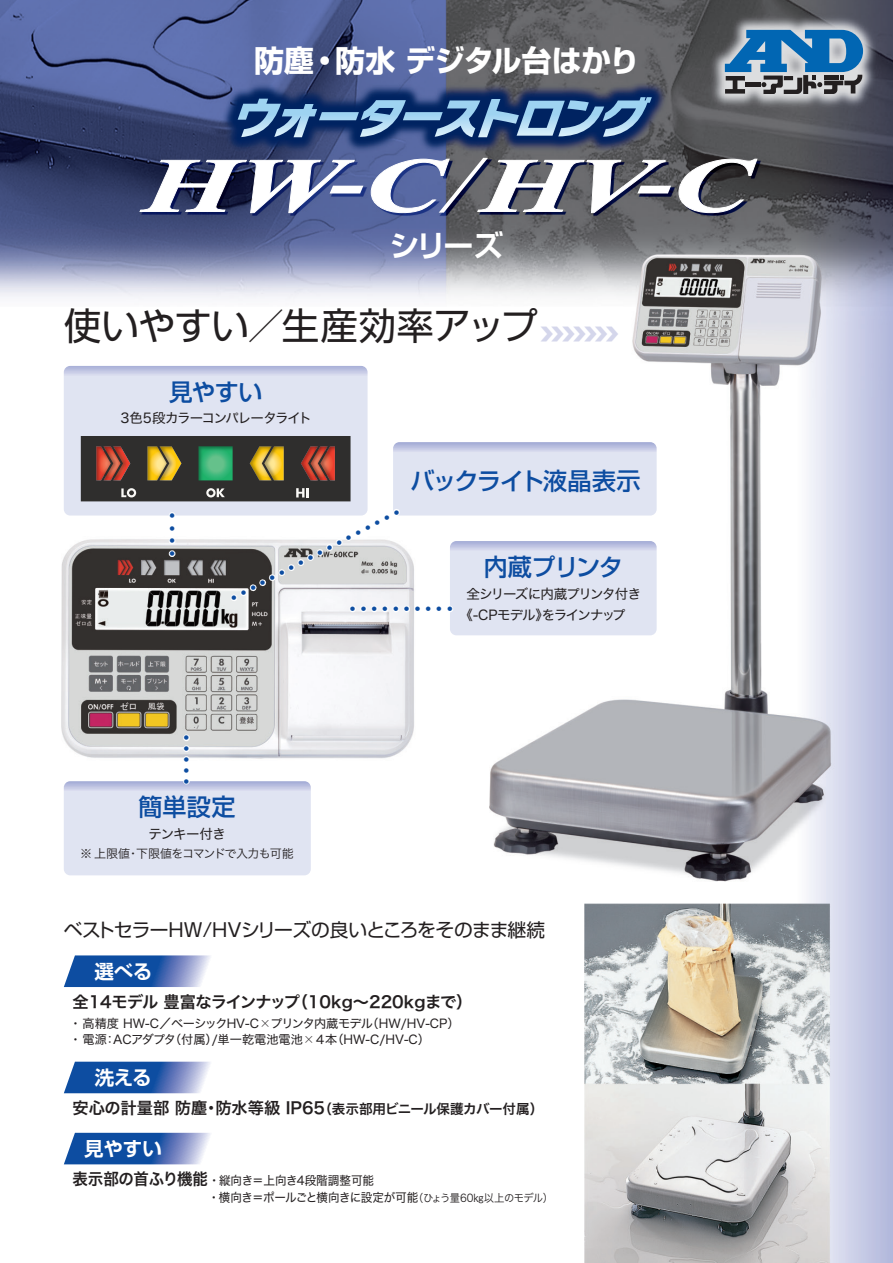
<style>
.page{position:relative;width:893px;height:1263px;background:#fff}
.page>*{position:absolute;margin:0;border:0;box-sizing:border-box;transform-origin:0 0}
.t1{font:italic 700 77.25px "Times New Roman";color:#fff;scale:1.54 1}
.t2{font:37.5px "Shin Go Pro";letter-spacing:-.01em;color:#231f20}
.t3{font:700 30px "Shin Go Pro";letter-spacing:-.025em;color:#fff}
.t4{font:700 30px "Shin Go Pro De";color:#fff}
.t5{font:27px "Hira Kaku Pro W3";color:#fff}
.t6{font:500 24px "Shin Go Pro";letter-spacing:-.035em;color:#0d4da1}
.t7{font:700 19.5px "Shin Go Pro De";letter-spacing:-.015em;color:#fff}
.t8{font:18.75px "Shin Go Pro";letter-spacing:-.03em;color:#231f20}
.t9{font:16.2px "Hira Kaku Pro W6";color:#231f20}
.t10{font:16.2px "Hira Kaku Pro W6";letter-spacing:-.02em;color:#231f20}
.t11{font:900 15.75px "Shin Go Pro";color:#d4d6eb;scale:1.67 1}
.t12{font:13.5px "Hira Kaku Std W4";letter-spacing:-.085em;color:#231f20}
.t13{font:12.15px/16.2px "Hira Kaku Std W4";letter-spacing:-.005em;color:#231f20}
.t14{font:12px "Hira Kaku Pro W3";letter-spacing:-.04em;color:#231f20}
.s1{font-weight:400}
.s2{font-family:"Hira Kaku Pro W3";font-size:27px;color:#fff}
.s3{font-size:13.5px}
.s4{font-family:"Hira Kaku Pro W6";font-size:16.2px}
.s5{font-family:"Hira Kaku Pro W3";font-size:10.8px}
</style>
<div class="page">
<img style="left:0;top:0;width:893px;height:1263px">
<svg style="left:238px;top:97px;width:414px;height:40px;background:#476c9a"></svg>
<svg style="left:139px;top:159px;width:216px;height:55px;background:#333d6c"></svg>
<svg style="left:370px;top:158px;width:80px;height:55px;background:#51629d"></svg>
<svg style="left:477px;top:159px;width:189px;height:55px;background:#4c4e63"></svg>
<svg style="left:678px;top:158px;width:80px;height:55px;background:#3f404b"></svg>
<svg style="left:725px;top:30px;width:138px;height:64px;background:#5a86a8"></svg>
<svg style="left:64px;top:955px;width:149px;height:32px;background:#4b75b7"></svg>
<svg style="left:64px;top:1062px;width:149px;height:31px;background:#4874b6"></svg>
<svg style="left:64px;top:1133px;width:149px;height:31px;background:#4874b6"></svg>
<svg style="left:64px;top:366px;width:304px;height:24px;background:#d3d8ec"></svg>
<svg style="left:64px;top:781px;width:247px;height:94px;background:#dce0f0"></svg>
<img style="left:374px;top:390px;width:10px;height:46px">
<img style="left:340px;top:390px;width:34px;height:46px">
<img style="left:328px;top:390px;width:12px;height:46px">
<div style="left:289px;top:390px;width:39px;height:46px;background:#e0e4f2"></div>
<div style="left:228px;top:390px;width:61px;height:46px;background:#e0e4f2"></div>
<img style="left:214px;top:390px;width:14px;height:46px">
<div style="left:179px;top:390px;width:35px;height:46px;background:#e0e4f2"></div>
<img style="left:170px;top:390px;width:9px;height:46px">
<img style="left:47px;top:390px;width:123px;height:148px">
<img style="left:40px;top:390px;width:117px;height:147px">
<div style="left:183px;top:734px;width:7px;height:7px;border:2px solid #fff;border-radius:50%"></div>
<div style="left:183px;top:745px;width:7px;height:7px;border:2px solid #fff;border-radius:50%"></div>
<div style="left:183px;top:756px;width:7px;height:7px;border:2px solid #fff;border-radius:50%"></div>
<div style="left:183px;top:767px;width:7px;height:7px;border:2px solid #fff;border-radius:50%"></div>
<div style="left:183px;top:778px;width:7px;height:6px;border:2px solid #fff;border-radius:50%"></div>
<svg style="left:81px;top:436px;width:576px;height:199px"></svg>
<h3 class="t3" style="left:254px;top:37px;width:387px">防塵・防水 デジタル台はかり</h3>
<h1 class="t1" style="left:144px;top:132px;width:395px">HW-C<span class="s1">/</span>HV-C</h1>
<h3 class="t4" style="left:389px;top:221px;width:116px">シリーズ</h3>
<h2 class="t2" style="left:64px;top:295px;width:476px">使いやすい／生産効率アップ</h2>
<p class="t11" style="left:540px;top:322px;width:56px">〉〉〉〉〉〉〉</p>
<h3 class="t6" style="left:169px;top:372px;width:95px">見やすい</h3>
<p class="t12" style="left:120px;top:408px;width:193px">3色5段カラーコンパレータライト</p>
<h3 class="t6" style="left:411px;top:461px;width:231px">バックライト液晶表示</h3>
<h3 class="t5" style="left:148px;top:567px;width:67px;rotate:-90deg">・・・・</h3>
<h3 class="t5" style="left:211px;top:583px;width:212px;rotate:-28deg">・・・・・・・・・・・・・・・・・・</h3>
<p class="t12" style="left:339px;top:604px;width:288px"><span class="s2">・・・・・・・・・・</span>《-CPモデル》をラインナップ</p>
<h3 class="t6" style="left:484px;top:547px;width:141px">内蔵プリンタ</h3>
<p class="t12" style="left:466px;top:583px;width:176px">全シリーズに内蔵プリンタ付き</p>
<h3 class="t5" style="left:210px;top:724px;width:72px;rotate:90deg">・・・・・</h3>
<h3 class="t6" style="left:138px;top:787px;width:99px">簡単設定</h3>
<p class="t12" style="left:149px;top:823px;width:79px">テンキー付き</p>
<p class="t14" style="left:80px;top:843px;width:215px">※ 上限値・下限値をコマンドで入力も可能</p>
<h3 class="t8" style="left:64px;top:914px;width:483px">ベストセラーHW/HVシリーズの良いところをそのまま継続</h3>
<h3 class="t7" style="left:94px;top:955px;width:59px">選べる</h3>
<h3 class="t10" style="left:72px;top:987px;width:401px">全14モデル 豊富なラインナップ（10kg～220kgまで）</h3>
<p class="t13" style="left:69px;top:1015px;width:392px">・ 高精度 HW-C／ベーシックHV-C╳プリンタ内蔵モデル（HW/HV-CP）・ 電源：ACアダプタ（付属）/単一乾電池電池╳４本（HW-C/HV-C）</p>
<h3 class="t7" style="left:95px;top:1062px;width:58px">洗える</h3>
<h3 class="t9" style="left:72px;top:1093px;width:472px">安心の計量部 防塵・防水等級 IP65<span class="s3">（表示部用ビニール保護カバー付属）</span></h3>
<h3 class="t7" style="left:84px;top:1133px;width:79px">見やすい</h3>
<p class="t13" style="left:208px;top:1173px;width:347px;text-indent:-135px"><span class="s4">表示部の首ふり機能</span>・縦向き＝上向き4段階調整可能<br>・横向き＝ポールごと横向きに設定が可能<span class="s5">（ひょう量60㎏以上のモデル）</span></p>
</div>
